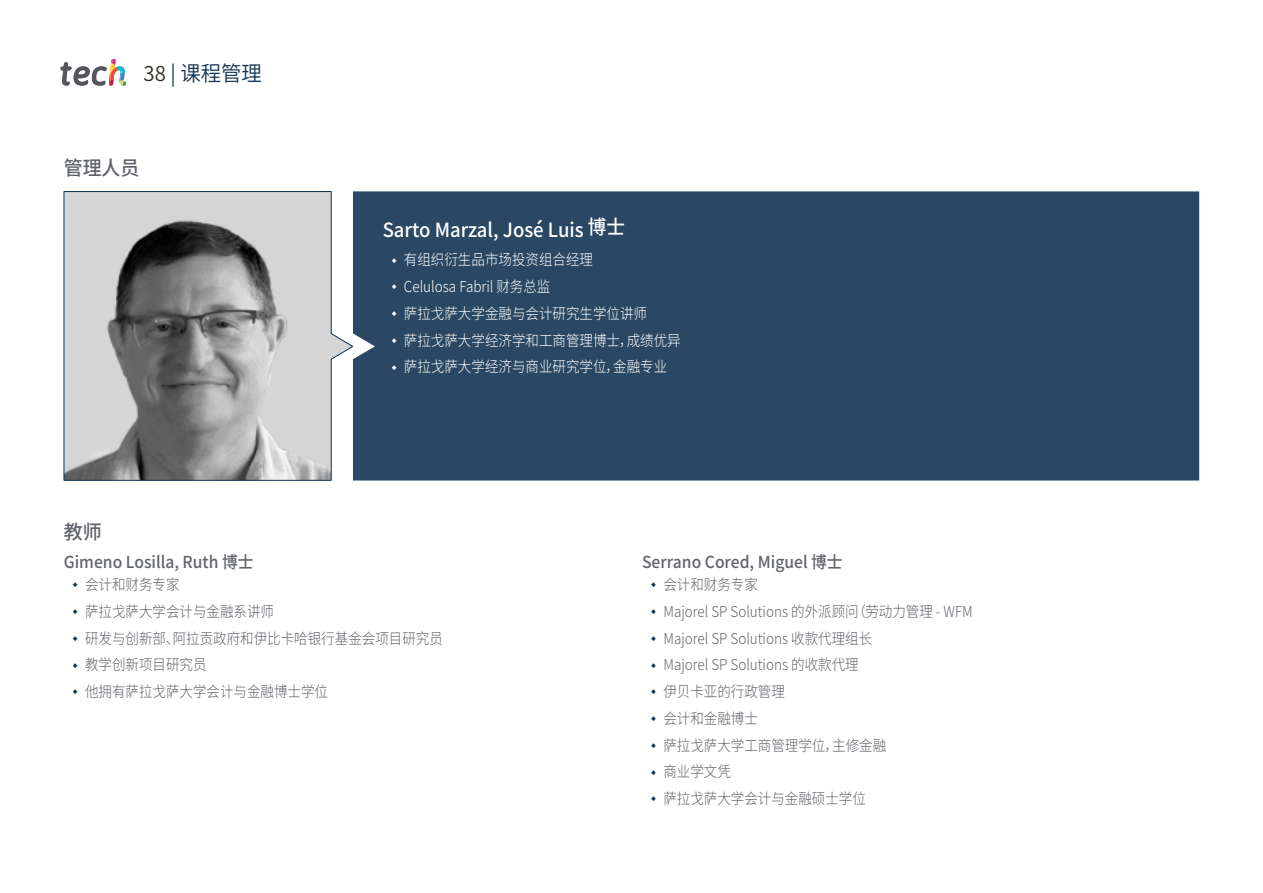
<style>
.page{position:relative;width:1263px;height:893px;background:#fff}
.page>*{position:absolute;margin:0;border:0;box-sizing:border-box;transform-origin:0 0}
.t1{font:21px "Source Han Sans CN";color:#123352}
.t2{font:500 19.5px "Source Han Sans CN";color:#fff;scale:.95 1}
.t3{font:500 19.5px "Source Han Sans CN";color:#61646a}
.t4{font:500 16.5px "Source Han Sans CN";color:#61646a;scale:.95 1}
.t5{font:300 15px/26.7px "Source Han Sans CN";color:#61646a;scale:.9 1}
.t6{font:300 15px/26.7px "Source Han Sans CN";color:#fff;scale:.9 1}
.s1{color:#312e20}
</style>
<div class="page">
<div style="left:353px;top:191px;width:846px;height:290px;background:#2a4763"></div>
<svg style="left:64px;top:191px;width:289px;height:290px;background:#ababac"></svg>
<svg style="left:61px;top:59px;width:65px;height:27px"></svg>
<svg style="left:392px;top:258px;width:5px;height:5px"></svg>
<svg style="left:392px;top:285px;width:5px;height:5px"></svg>
<svg style="left:392px;top:311px;width:5px;height:5px"></svg>
<svg style="left:392px;top:338px;width:5px;height:5px"></svg>
<svg style="left:392px;top:365px;width:5px;height:5px"></svg>
<h1 class="t1" style="left:144px;top:61px;width:120px"><span class="s1">38</span> | 课程管理</h1>
<h2 class="t3" style="left:64px;top:157px;width:77px">管理人员</h2>
<h2 class="t3" style="left:64px;top:520px;width:39px">教师</h2>
<h2 class="t2" style="left:383px;top:219px;width:256px">Sarto Marzal, José Luis 博士</h2>
<p class="t6" style="left:404px;top:247px;width:309px">有组织衍生品市场投资组合经理<br>Celulosa Fabril 财务总监<br>萨拉戈萨大学金融与会计研究生学位讲师<br>萨拉戈萨大学经济学和工商管理博士，成绩优异萨拉戈萨大学经济与商业研究学位，金融专业</p>
<p class="t4" style="left:64px;top:552px;width:201px">Gimeno Losilla, Ruth 博士</p>
<p class="t5" style="left:85px;top:572px;width:399px">会计和财务专家<br>萨拉戈萨大学会计与金融系讲师<br>研发与创新部、阿拉贡政府和伊比卡哈银行基金会项目研究员教学创新项目研究员<br>他拥有萨拉戈萨大学会计与金融博士学位</p>
<p class="t4" style="left:642px;top:552px;width:212px">Serrano Cored, Miguel 博士</p>
<p class="t5" style="left:663px;top:572px;width:345px">会计和财务专家<br>Majorel SP Solutions 的外派顾问（劳动力管理 - WFM<br>Majorel SP Solutions 收款代理组长<br>Majorel SP Solutions 的收款代理<br>伊贝卡亚的行政管理<br>会计和金融博士<br>萨拉戈萨大学工商管理学位，主修金融<br>商业学文凭<br>萨拉戈萨大学会计与金融硕士学位</p>
</div>
